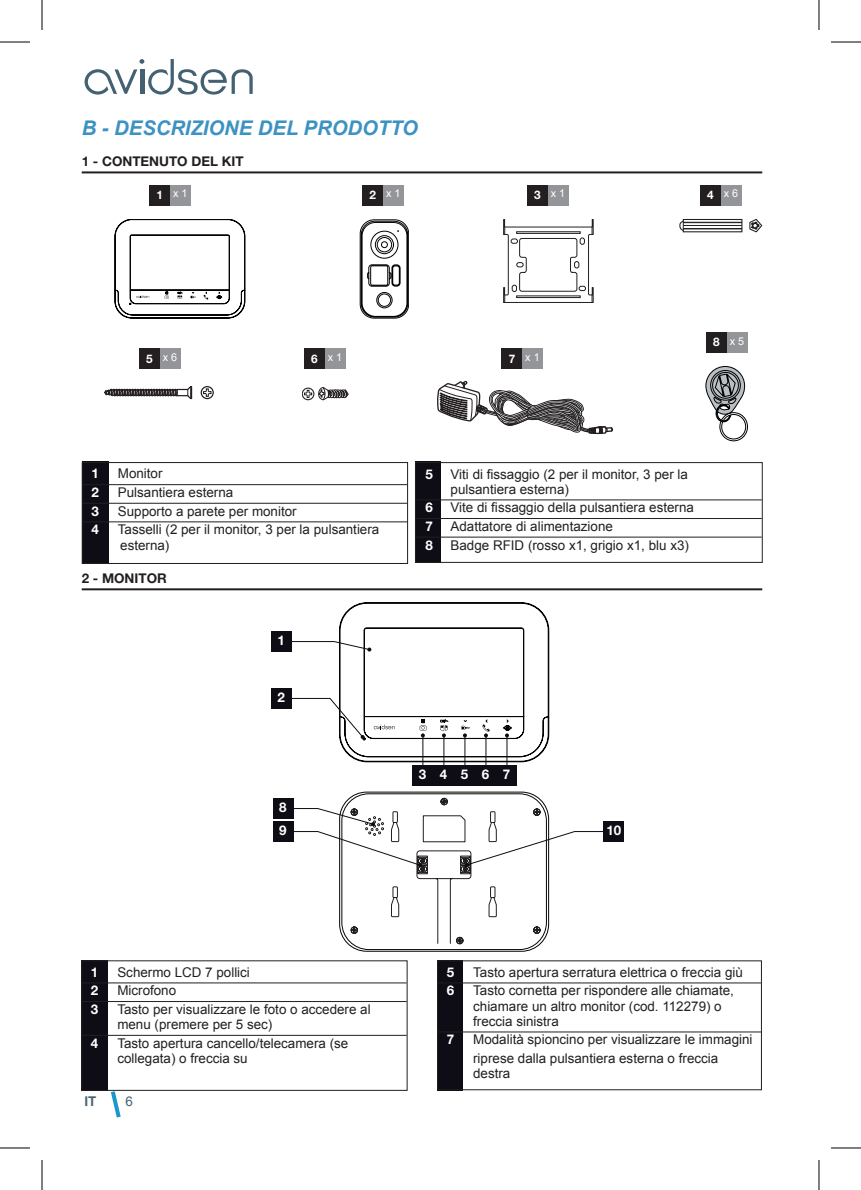
<style>
.page{position:relative;width:861px;height:1190px;background:#fff}
.page>*{position:absolute;margin:0;border:0;box-sizing:border-box;transform-origin:0 0}
.t1{font:italic 700 20.2px "Arial";color:#3c92c3}
.t2{font:13.4px/15.2px "Arial";color:#231f20}
.t3{font:700 13.4px "Helvetica Neue LT Std";color:#231f20}
.t4{font:700 13.4px "Helvetica Neue LT Std";letter-spacing:1.015em;color:#fff}
.t5{font:700 13.4px "Arial";color:#436171}
.t6{font:13.4px "Arial";color:#436171}
.t7{font:10.8px "Arial";color:#fff}
.s1{font-family:"Helvetica Neue LT Std";font-weight:700;font-size:11.8px}
</style>
<div class="page">
<svg style="left:108px;top:1090px;width:16px;height:28px"></svg>
<svg style="left:85px;top:59px;width:168px;height:36px"></svg>
<hr style="left:82px;top:171px;width:680px;height:2px;background:#231f20">
<hr style="left:82px;top:588px;width:680px;height:2px;background:#231f20">
<div style="left:82px;top:960px;width:26px;height:130px;background:#0e0c14"></div>
<hr style="left:82px;top:982px;width:324px;height:1px;background:#231f20">
<hr style="left:82px;top:1001px;width:324px;height:1px;background:#231f20">
<hr style="left:82px;top:1034px;width:324px;height:1px;background:#231f20">
<div style="left:81px;top:960px;width:326px;height:130px;border:1px solid #231f20"></div>
<div style="left:437px;top:960px;width:26px;height:130px;background:#0e0c14"></div>
<hr style="left:438px;top:982px;width:323px;height:1px;background:#231f20">
<hr style="left:438px;top:1031px;width:323px;height:1px;background:#231f20">
<div style="left:437px;top:960px;width:325px;height:130px;border:1px solid #231f20"></div>
<div style="left:149px;top:185px;width:42px;height:20px;background:#939598"></div>
<div style="left:149px;top:185px;width:21px;height:20px;background:#231f20"></div>
<svg style="left:203px;top:388px;width:8px;height:8px"></svg>
<div style="left:201px;top:386px;width:13px;height:13px;border:1px solid #231f20;border-radius:50%"></div>
<svg style="left:104px;top:386px;width:89px;height:13px"></svg>
<div style="left:139px;top:349px;width:41px;height:20px;background:#939598"></div>
<div style="left:139px;top:349px;width:21px;height:20px;background:#231f20"></div>
<svg style="left:318px;top:387px;width:31px;height:13px"></svg>
<div style="left:302px;top:387px;width:12px;height:13px;border:1px solid #231f20;border-radius:50%"></div>
<svg style="left:304px;top:390px;width:8px;height:8px"></svg>
<div style="left:304px;top:349px;width:41px;height:20px;background:#939598"></div>
<div style="left:304px;top:349px;width:21px;height:20px;background:#231f20"></div>
<svg style="left:437px;top:381px;width:176px;height:53px"></svg>
<div style="left:502px;top:349px;width:41px;height:20px;background:#939598"></div>
<div style="left:502px;top:349px;width:20px;height:20px;background:#231f20"></div>
<div style="left:360px;top:219px;width:49px;height:99px;border:1px solid #040503;border-radius:14px"></div>
<svg style="left:361px;top:221px;width:47px;height:96px"></svg>
<svg style="left:115px;top:219px;width:130px;height:99px"></svg>
<div style="left:339px;top:791px;width:210px;height:160px;border:1px solid #040503;border-radius:27px"></div>
<div style="left:342px;top:793px;width:204px;height:156px;border:1px solid #040503;border-radius:27px"></div>
<div style="left:362px;top:185px;width:41px;height:20px;background:#939598"></div>
<div style="left:362px;top:185px;width:21px;height:20px;background:#231f20"></div>
<svg style="left:705px;top:366px;width:43px;height:75px"></svg>
<div style="left:706px;top:332px;width:41px;height:21px;background:#939598"></div>
<div style="left:706px;top:332px;width:20px;height:21px;background:#231f20"></div>
<svg style="left:503px;top:219px;width:90px;height:84px"></svg>
<div style="left:527px;top:185px;width:41px;height:20px;background:#939598"></div>
<div style="left:527px;top:185px;width:21px;height:20px;background:#231f20"></div>
<svg style="left:679px;top:219px;width:83px;height:13px"></svg>
<div style="left:700px;top:185px;width:41px;height:20px;background:#939598"></div>
<div style="left:700px;top:185px;width:21px;height:20px;background:#231f20"></div>
<div style="left:82px;top:462px;width:26px;height:102px;background:#0e0c14"></div>
<hr style="left:83px;top:484px;width:324px;height:1px;background:#231f20">
<hr style="left:83px;top:503px;width:324px;height:1px;background:#231f20">
<hr style="left:83px;top:521px;width:324px;height:1px;background:#231f20">
<div style="left:82px;top:462px;width:326px;height:102px;border:1px solid #231f20"></div>
<div style="left:415px;top:462px;width:26px;height:101px;background:#0e0c14"></div>
<hr style="left:415px;top:499px;width:347px;height:1px;background:#231f20">
<hr style="left:415px;top:518px;width:347px;height:1px;background:#231f20">
<hr style="left:415px;top:536px;width:347px;height:1px;background:#231f20">
<div style="left:415px;top:462px;width:347px;height:101px;border:1px solid #231f20"></div>
<div style="left:273px;top:821px;width:20px;height:21px;background:#0e0c14"></div>
<div style="left:273px;top:798px;width:20px;height:21px;background:#0e0c14"></div>
<hr style="left:422px;top:735px;width:1px;height:41px;background:#0e0c14">
<div style="left:412px;top:765px;width:21px;height:21px;background:#0e0c14"></div>
<hr style="left:443px;top:735px;width:1px;height:41px;background:#0e0c14">
<div style="left:433px;top:765px;width:21px;height:21px;background:#0e0c14"></div>
<hr style="left:464px;top:735px;width:1px;height:41px;background:#0e0c14">
<div style="left:454px;top:765px;width:21px;height:21px;background:#0e0c14"></div>
<hr style="left:485px;top:735px;width:1px;height:41px;background:#0e0c14">
<div style="left:475px;top:765px;width:21px;height:21px;background:#0e0c14"></div>
<hr style="left:506px;top:735px;width:1px;height:41px;background:#0e0c14">
<div style="left:496px;top:765px;width:21px;height:21px;background:#0e0c14"></div>
<div style="left:271px;top:631px;width:21px;height:21px;background:#0e0c14"></div>
<div style="left:271px;top:688px;width:21px;height:20px;background:#0e0c14"></div>
<svg style="left:289px;top:602px;width:260px;height:160px"></svg>
<div style="left:603px;top:821px;width:21px;height:21px;background:#0e0c14"></div>
<svg style="left:293px;top:798px;width:310px;height:146px"></svg>
<hr style="left:0;top:42px;width:30px;height:1px;background:#000">
<hr style="left:831px;top:42px;width:30px;height:1px;background:#000">
<hr style="left:0;top:1147px;width:30px;height:1px;background:#000">
<hr style="left:831px;top:1147px;width:30px;height:1px;background:#000">
<hr style="left:42px;top:0;width:1px;height:30px;background:#000">
<hr style="left:42px;top:1160px;width:1px;height:30px;background:#000">
<hr style="left:818px;top:0;width:1px;height:30px;background:#000">
<hr style="left:818px;top:1160px;width:1px;height:30px;background:#000">
<h1 class="t1" style="left:82px;top:115px;width:337px">B - DESCRIZIONE DEL PRODOTTO</h1>
<p class="t3" style="left:82px;top:153px;width:163px">1 - CONTENUTO DEL KIT</p>
<p class="t7" style="left:156px;top:187px;width:33px"><span class="s1">1</span> x 1</p>
<p class="t7" style="left:369px;top:187px;width:33px"><span class="s1">2</span> x 1</p>
<p class="t7" style="left:534px;top:187px;width:33px"><span class="s1">3</span> x 1</p>
<p class="t7" style="left:707px;top:187px;width:33px"><span class="s1">4</span> x6</p>
<p class="t7" style="left:713px;top:334px;width:33px"><span class="s1">8</span> x 5</p>
<p class="t7" style="left:146px;top:350px;width:33px"><span class="s1">5</span> x6</p>
<p class="t7" style="left:311px;top:350px;width:33px"><span class="s1">6</span> x 1</p>
<p class="t7" style="left:509px;top:350px;width:33px"><span class="s1">7</span> x 1</p>
<p class="t4" style="left:91px;top:465px;width:9px">1</p>
<p class="t2" style="left:118px;top:466px;width:46px">Monitor</p>
<p class="t4" style="left:91px;top:484px;width:9px">2</p>
<p class="t2" style="left:118px;top:485px;width:117px">Pulsantiera esterna</p>
<p class="t4" style="left:91px;top:502px;width:9px">3</p>
<p class="t2" style="left:118px;top:503px;width:180px">Supporto a parete per monitor</p>
<p class="t4" style="left:91px;top:521px;width:9px">4</p>
<p class="t2" style="left:118px;top:522px;width:263px">Tasselli (2 per il monitor, 3 per la pulsantiera esterna)</p>
<p class="t3" style="left:82px;top:569px;width:87px">2 - MONITOR</p>
<p class="t4" style="left:278px;top:632px;width:9px">1</p>
<p class="t4" style="left:278px;top:688px;width:9px">2</p>
<p class="t4" style="left:279px;top:798px;width:9px">8</p>
<p class="t4" style="left:279px;top:821px;width:9px">9</p>
<p class="t4" style="left:425px;top:465px;width:9px">5</p>
<p class="t2" style="left:450px;top:466px;width:239px">Viti di fissaggio (2 per il monitor, 3 per la pulsantiera esterna)</p>
<p class="t4" style="left:425px;top:499px;width:9px">6</p>
<p class="t2" style="left:450px;top:500px;width:245px">Vite di fissaggio della pulsantiera esterna</p>
<p class="t4" style="left:425px;top:518px;width:9px">7</p>
<p class="t2" style="left:450px;top:519px;width:164px">Adattatore di alimentazione</p>
<p class="t4" style="left:425px;top:536px;width:9px">8</p>
<p class="t2" style="left:450px;top:537px;width:240px">Badge RFID (rosso x1, grigio x1, blu x3)</p>
<p class="t4" style="left:419px;top:766px;width:93px">34567</p>
<p class="t4" style="left:606px;top:821px;width:16px">10</p>
<p class="t4" style="left:91px;top:963px;width:9px">1</p>
<p class="t2" style="left:117px;top:964px;width:134px">Schermo LCD 7 pollici</p>
<p class="t4" style="left:91px;top:982px;width:9px">2</p>
<p class="t2" style="left:117px;top:983px;width:60px">Microfono</p>
<p class="t4" style="left:91px;top:1000px;width:9px">3</p>
<p class="t2" style="left:117px;top:1001px;width:255px">Tasto per visualizzare le foto o accedere al menu (premere per 5 sec)</p>
<p class="t4" style="left:91px;top:1034px;width:9px">4</p>
<p class="t2" style="left:117px;top:1035px;width:232px">Tasto apertura cancello/telecamera (se collegata) o freccia su</p>
<p class="t5" style="left:85px;top:1092px;width:13px">IT</p>
<p class="t6" style="left:125px;top:1092px;width:9px">6</p>
<p class="t4" style="left:447px;top:963px;width:9px">5</p>
<p class="t2" style="left:473px;top:964px;width:271px">Tasto apertura serratura elettrica o freccia giù</p>
<p class="t4" style="left:447px;top:982px;width:9px">6</p>
<p class="t2" style="left:473px;top:983px;width:262px">Tasto cornetta per rispondere alle chiamate, chiamare un altro monitor (cod. 112279) o freccia sinistra</p>
<p class="t4" style="left:447px;top:1031px;width:9px">7</p>
<p class="t2" style="left:473px;top:1030px;width:281px;line-height:18.6px">Modalità spioncino per visualizzare le immagini riprese dalla pulsantiera esterna o freccia</p>
<p class="t2" style="left:473px;top:1066px;width:39px">destra</p>
</div>
